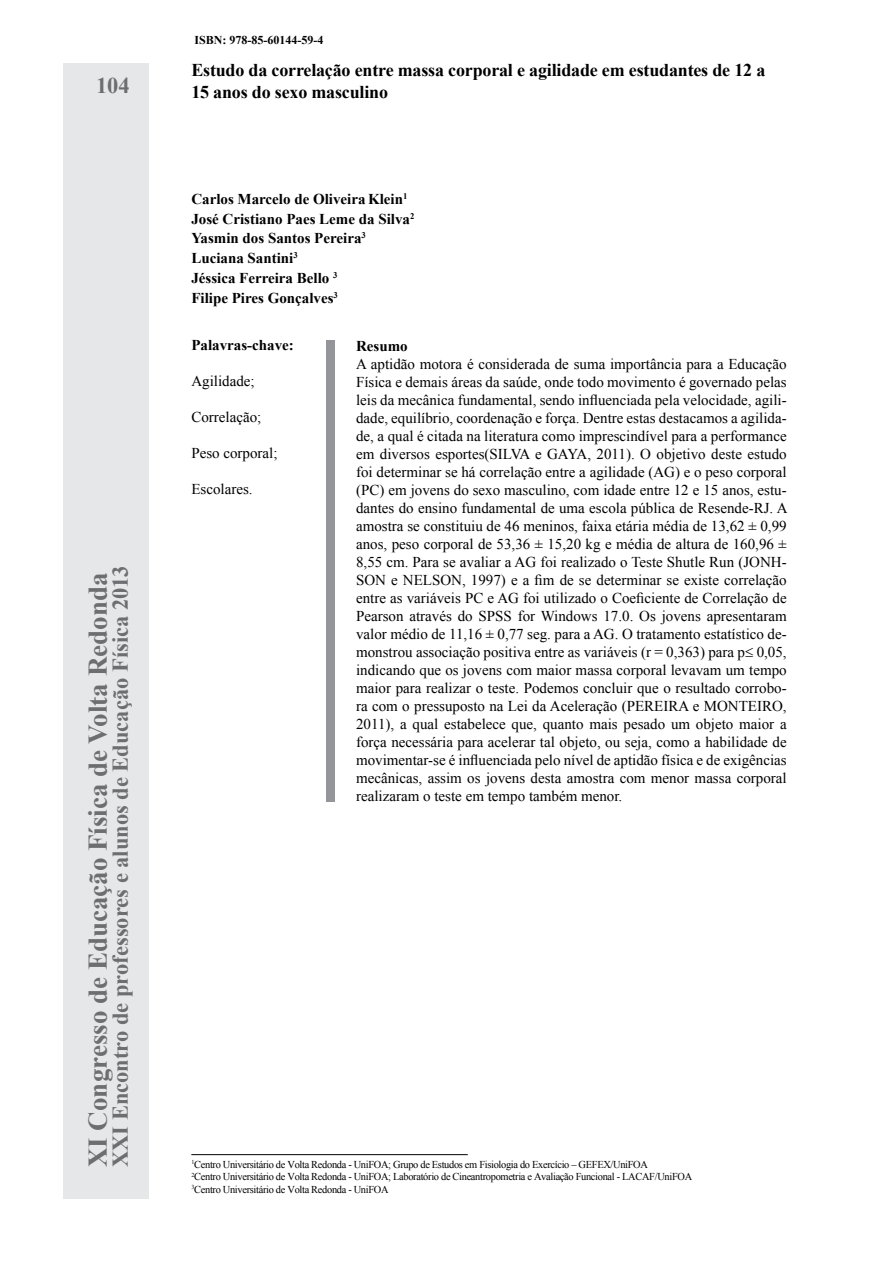
<style>
.page{position:relative;width:893px;height:1263px;background:#fff}
.page>*{position:absolute;margin:0;border:0;box-sizing:border-box;transform-origin:0 0}
.t1{font:700 27px "Times New Roman";color:#6d6e71}
.t2{font:700 22.5px "Times New Roman";color:#6d6e71}
.TÍTULOS{font:700 18px/21.6px "Times New Roman";letter-spacing:-.01em;color:#000}
.RESUMO{font:15px/18px "Times New Roman";color:#000;text-align:justify}
.AUTOR{font:700 15px "Times New Roman";color:#000}
.palavras_chave{font:15px "Times New Roman";color:#000}
.palavras_chave-2{font:700 15px "Times New Roman";color:#000}
.RESUMO-2{font:700 15px "Times New Roman";color:#000}
.AUTOR-2{font:700 12px "Times New Roman";color:#000}
.NOTA_RODAPE{font:10.5px "Times New Roman";letter-spacing:-.03em;color:#000}
</style>
<div class="page">
<div style="left:64px;top:64px;width:85px;height:1135px;background:#e6e7e8"></div>
<div style="left:326px;top:340px;width:9px;height:462px;background:#939598"></div>
<hr style="left:191px;top:1154px;width:277px;height:1px;background:#000">
<h2 class="t2" style="left:96px;top:70px;width:35px">104</h2>
<h1 class="t1" style="left:79px;top:1167px;width:596px;rotate:-90deg">XI Congresso de Educação Física de Volta Redonda</h1>
<h2 class="t2" style="left:105px;top:1167px;width:603px;rotate:-90deg">XXI Encontro de professores e alunos de Educação Física 2013</h2>
<p class="AUTOR-2" style="left:194px;top:32px;width:130px">ISBN: 978-85-60144-59-4</p>
<p class="TÍTULOS" style="left:191px;top:59px;width:575px">Estudo da correlação entre massa corporal e agilidade em estudantes de 12 a<br>15 anos do sexo masculino</p>
<p class="AUTOR" style="left:191px;top:188px;width:218px">Carlos Marcelo de Oliveira Klein<sup>1</sup></p>
<p class="AUTOR" style="left:191px;top:208px;width:225px">José Cristiano Paes Leme da Silva<sup>2</sup></p>
<p class="AUTOR" style="left:191px;top:228px;width:176px">Yasmin dos Santos Pereira<sup>3</sup></p>
<p class="AUTOR" style="left:191px;top:248px;width:108px">Luciana Santini<sup>3</sup></p>
<p class="AUTOR" style="left:191px;top:268px;width:148px">Jéssica Ferreira Bello <sup>3</sup></p>
<p class="AUTOR" style="left:191px;top:287px;width:148px">Filipe Pires Gonçalves<sup>3</sup></p>
<p class="RESUMO-2" style="left:356px;top:335px;width:53px">Resumo</p>
<p class="RESUMO" style="left:356px;top:354px;width:433px">A aptidão motora é considerada de suma importância para a Educação Física e demais áreas da saúde, onde todo movimento é governado pelas leis da mecânica fundamental, sendo influenciada pela velocidade, agili&shy;dade, equilíbrio, coordenação e força. Dentre estas destacamos a agilida&shy;de, a qual é citada na literatura como imprescindível para a performance em diversos esportes(SILVA e GAYA, 2011). O objetivo deste estudo foi determinar se há correlação entre a agilidade (AG) e o peso corporal (PC) em jovens do sexo masculino, com idade entre 12 e 15 anos, estu&shy;dantes do ensino fundamental de uma escola pública de Resende-RJ. A amostra se constituiu de 46 meninos, faixa etária média de 13,62 ± 0,99 anos, peso corporal de 53,36 ± 15,20 kg e média de altura de 160,96 ± 8,55 cm. Para se avaliar a AG foi realizado o Teste Shutle Run (JONH-SON e NELSON, 1997) e a fim de se determinar se existe correlação entre as variáveis PC e AG foi utilizado o Coeficiente de Correlação de Pearson através do SPSS for Windows 17.0. Os jovens apresentaram valor médio de 11,16 ± 0,77 seg. para a AG. O tratamento estatístico de&shy;monstrou associação positiva entre as variáveis (r = 0,363) para p≤ 0,05, indicando que os jovens com maior massa corporal levavam um tempo maior para realizar o teste. Podemos concluir que o resultado corrobo&shy;ra com o pressuposto na Lei da Aceleração (PEREIRA e MONTEIRO, 2011), a qual estabelece que, quanto mais pesado um objeto maior a força necessária para acelerar tal objeto, ou seja, como a habilidade de movimentar-se é influenciada pelo nível de aptidão física e de exigências mecânicas, assim os jovens desta amostra com menor massa corporal realizaram o teste em tempo também menor.</p>
<p class="palavras_chave-2" style="left:191px;top:335px;width:104px">Palavras-chave:</p>
<p class="palavras_chave" style="left:191px;top:371px;width:65px">Agilidade;</p>
<p class="palavras_chave" style="left:191px;top:407px;width:71px">Correlação;</p>
<p class="palavras_chave" style="left:191px;top:443px;width:88px">Peso corporal;</p>
<p class="palavras_chave" style="left:191px;top:479px;width:63px">Escolares.</p>
<p class="NOTA_RODAPE" style="left:191px;top:1157px;width:458px"><sup>1</sup>Centro Universitário de Volta Redonda - UniFOA; Grupo de Estudos em Fisiologia do Exercício – GEFEX/UniFOA</p>
<p class="NOTA_RODAPE" style="left:191px;top:1170px;width:502px"><sup>2</sup>Centro Universitário de Volta Redonda - UniFOA; Laboratório de Cineantropometria e Avaliação Funcional - LACAF/UniFOA</p>
<p class="NOTA_RODAPE" style="left:191px;top:1182px;width:199px"><sup>3</sup>Centro Universitário de Volta Redonda - UniFOA</p>
</div>
